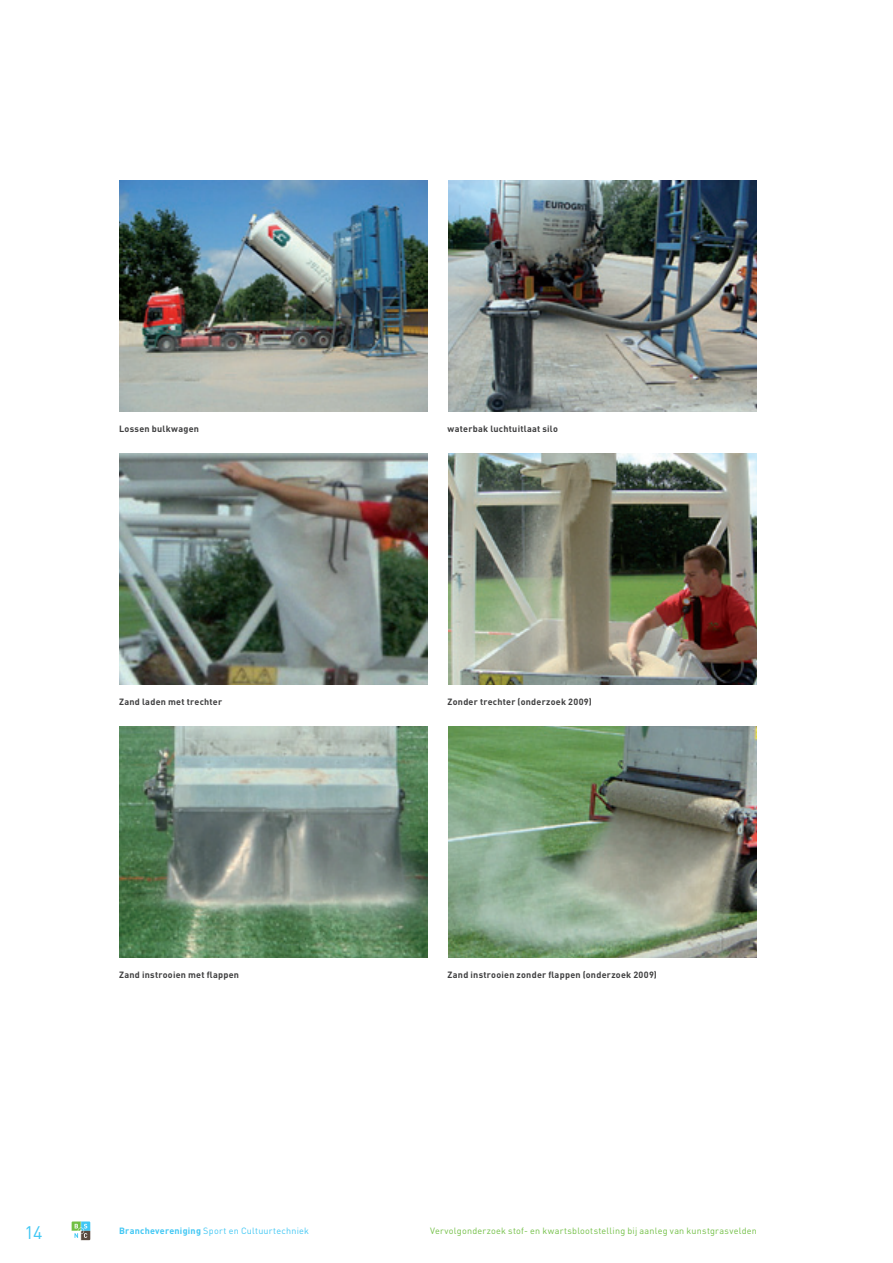
<style>
.page{position:relative;width:893px;height:1263px;background:#fff}
.page>*{position:absolute;margin:0;border:0;box-sizing:border-box;transform-origin:0 0}
.t1{font:18px "DIN";color:#40c7f4}
.t2{font:700 9px "DIN";letter-spacing:.03em;color:#3f3f40}
.t3{font:9px "DIN";letter-spacing:.03em;color:#71bf44}
.t4{font:9px "DIN";letter-spacing:.025em;color:#40c7f4}
.s1{font-weight:700}
</style>
<div class="page">
<svg style="left:72px;top:1221px;width:18px;height:19px"></svg>
<img style="left:449px;top:180px;width:308px;height:231px">
<img style="left:119px;top:180px;width:308px;height:231px">
<img style="left:449px;top:453px;width:308px;height:231px">
<img style="left:119px;top:453px;width:308px;height:231px">
<img style="left:449px;top:726px;width:308px;height:231px">
<img style="left:119px;top:726px;width:308px;height:231px">
<p class="t2" style="left:119px;top:423px;width:82px">Lossen bulkwagen</p>
<p class="t2" style="left:448px;top:423px;width:112px">waterbak luchtuitlaat silo</p>
<p class="t2" style="left:119px;top:696px;width:105px">Zand laden met trechter</p>
<p class="t2" style="left:448px;top:696px;width:146px">Zonder trechter (onderzoek 2009)</p>
<p class="t2" style="left:119px;top:969px;width:121px">Zand instrooien met flappen</p>
<p class="t2" style="left:448px;top:969px;width:211px">Zand instrooien zonder flappen (onderzoek 2009)</p>
<h1 class="t1" style="left:24px;top:1221px;width:20px">14</h1>
<p class="t4" style="left:119px;top:1225px;width:191px"><span class="s1">Branchevereniging</span> Sport en Cultuurtechniek</p>
<p class="t3" style="left:430px;top:1225px;width:328px">Vervolgonderzoek stof- en kwartsblootstelling bij aanleg van kunstgrasvelden</p>
</div>
